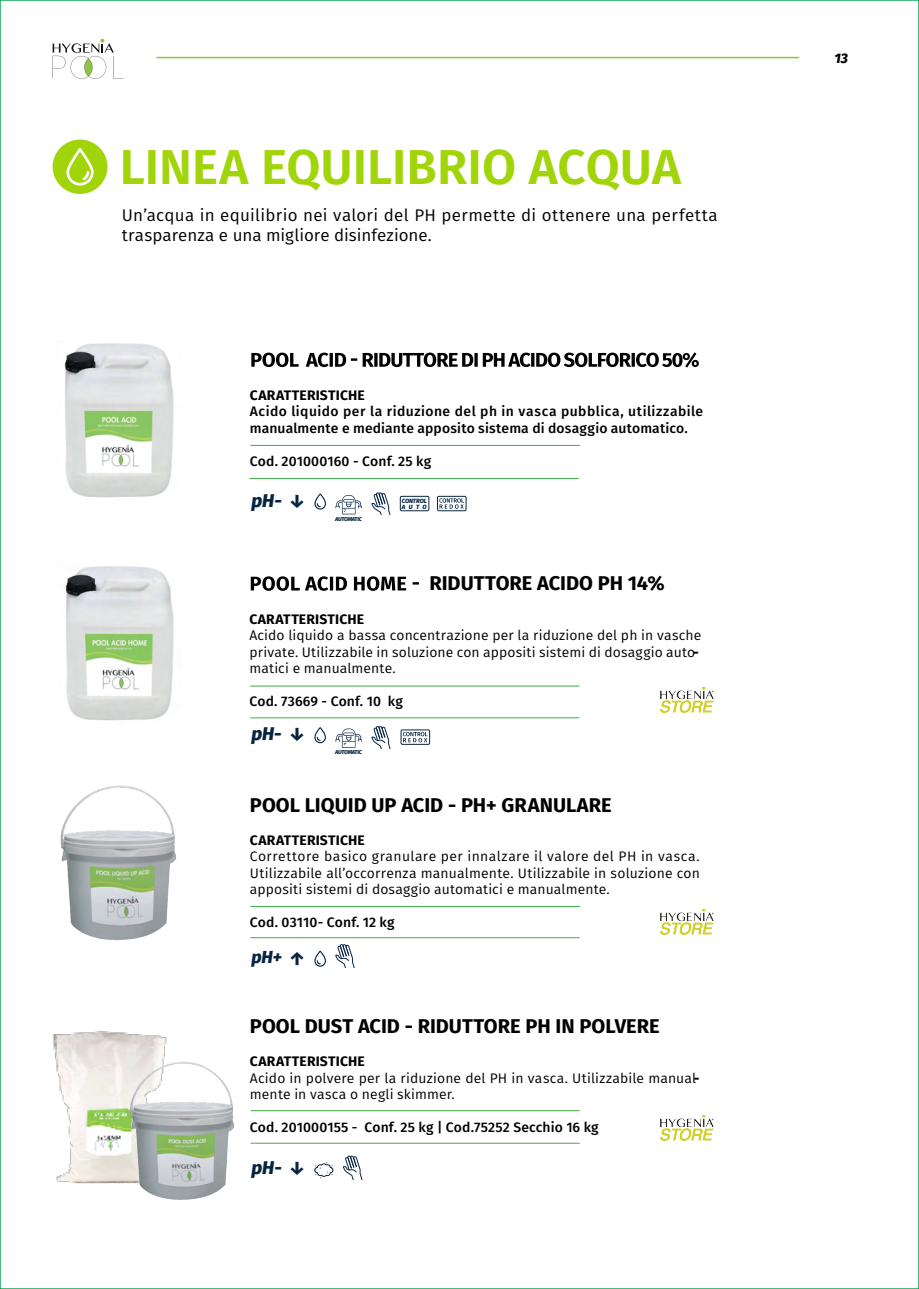
<style>
.page{position:relative;width:919px;height:1289px;background:#fff}
.page>*{position:absolute;margin:0;border:0;box-sizing:border-box;transform-origin:0 0}
.t1{font:600 48.9px "Fira Sans";color:#a2d40a}
.t2{font:700 19.95px "Fira Sans";color:#000}
.t3{font:italic 800 18.45px "Fira Sans";color:#072541}
.t4{font:italic 800 18.3px "Fira Sans";color:#072541}
.t5{font:italic 800 17.4px "Fira Sans";color:#072541}
.t6{font:16.8px/20.2px "Fira Sans";letter-spacing:.015em;color:#000}
.t7{font:13.8px/16.5px "Fira Sans";letter-spacing:.01em;color:#000}
.t8{font:500 13.8px/16.5px "Fira Sans";letter-spacing:.015em;color:#000}
.t9{font:700 13.8px "Fira Sans";letter-spacing:.01em;color:#000}
.t10{font:italic 800 13.8px "Fira Sans";color:#000}
.t11{font:italic 800 6.15px/6.1px "Fira Sans";letter-spacing:-.03em;color:#072541}
.t12{font:italic 800 5.7px "Fira Sans";letter-spacing:-.05em;color:#072541}
.s1{font-size:18.3px}
.s2{font-weight:700}
</style>
<div class="page">
<img style="left:53px;top:1031px;width:48px;height:153px">
<hr style="left:156px;top:57px;width:643px;height:1px;background:#8cc63e">
<svg style="left:53px;top:39px;width:71px;height:40px"></svg>
<div style="left:53px;top:139px;width:54px;height:55px;background:#a2d40a;border-radius:50%"></div>
<svg style="left:66px;top:148px;width:28px;height:37px"></svg>
<svg style="left:403px;top:732px;width:24px;height:10px"></svg>
<div style="left:400px;top:729px;width:30px;height:15px;border:1px solid #072541"></div>
<svg style="left:439px;top:498px;width:25px;height:11px"></svg>
<div style="left:437px;top:496px;width:29px;height:15px;border:1px solid #072541"></div>
<div style="left:400px;top:496px;width:29px;height:15px;border:1px solid #072541"></div>
<svg style="left:251px;top:352px;width:447px;height:15px"></svg>
<svg style="left:251px;top:576px;width:168px;height:15px"></svg>
<img style="left:64px;top:343px;width:110px;height:155px">
<img style="left:65px;top:566px;width:109px;height:155px">
<hr style="left:250px;top:445px;width:329px;height:1px;background:#40ae49">
<hr style="left:249px;top:478px;width:329px;height:1px;background:#40ae49">
<hr style="left:250px;top:906px;width:329px;height:1px;background:#40ae49">
<hr style="left:250px;top:937px;width:329px;height:1px;background:#40ae49">
<hr style="left:250px;top:1110px;width:329px;height:1px;background:#40ae49">
<hr style="left:250px;top:1142px;width:329px;height:1px;background:#40ae49">
<hr style="left:250px;top:685px;width:329px;height:1px;background:#40ae49">
<hr style="left:250px;top:717px;width:329px;height:1px;background:#40ae49">
<svg style="left:314px;top:1162px;width:19px;height:17px"></svg>
<svg style="left:335px;top:728px;width:27px;height:19px"></svg>
<svg style="left:335px;top:495px;width:27px;height:19px"></svg>
<img style="left:660px;top:687px;width:53px;height:25px">
<img style="left:660px;top:909px;width:53px;height:25px">
<img style="left:660px;top:1115px;width:53px;height:25px">
<img style="left:60px;top:785px;width:116px;height:156px">
<img style="left:101px;top:1031px;width:134px;height:169px">
<svg style="left:314px;top:493px;width:12px;height:16px"></svg>
<svg style="left:314px;top:727px;width:12px;height:16px"></svg>
<svg style="left:314px;top:950px;width:12px;height:16px"></svg>
<svg style="left:371px;top:492px;width:20px;height:22px"></svg>
<svg style="left:371px;top:726px;width:20px;height:22px"></svg>
<svg style="left:335px;top:944px;width:20px;height:23px"></svg>
<svg style="left:342px;top:1155px;width:21px;height:24px"></svg>
<h1 class="t1" style="left:120px;top:126px;width:563px">LINEA EQUILIBRIO ACQUA</h1>
<p class="t6" style="left:122px;top:204px;width:597px">Un’acqua in equilibrio nei valori del PH permette di ottenere una perfetta trasparenza e una migliore disinfezione.</p>
<p class="t9" style="left:250px;top:383px;width:116px">CARATTERISTICHE</p>
<p class="t8" style="left:250px;top:402px;width:455px">Acido liquido per la riduzione del ph in vasca pubblica, utilizzabile manualmente e mediante apposito sistema di dosaggio automatico.</p>
<p class="t8" style="left:250px;top:452px;width:183px">Cod. 201000160 - Conf. 25 kg</p>
<h3 class="t3" style="left:251px;top:484px;width:56px">pH- <span class="s1">↓</span></h3>
<p class="t12" style="left:335px;top:513px;width:28px">AUTOMATIC</p>
<p class="t11" style="left:402px;top:497px;width:27px">CONTROL<br>AUTO</p>
<h2 class="t2" style="left:429px;top:566px;width:237px">RIDUTTORE ACIDO PH 14%</h2>
<p class="t9" style="left:249px;top:607px;width:116px">CARATTERISTICHE</p>
<p class="t7" style="left:249px;top:626px;width:453px">Acido liquido a bassa concentrazione per la riduzione del ph in vasche private. Utilizzabile in soluzione con appositi sistemi di dosaggio auto&shy;matici e manualmente.</p>
<p class="t8" style="left:249px;top:692px;width:155px">Cod. 73669 - Conf. 10 kg</p>
<h3 class="t3" style="left:251px;top:717px;width:56px">pH- <span class="s1">↓</span></h3>
<p class="t12" style="left:335px;top:747px;width:28px">AUTOMATIC</p>
<h2 class="t2" style="left:250px;top:787px;width:363px">POOL LIQUID UP ACID - PH+ GRANULARE</h2>
<p class="t9" style="left:250px;top:828px;width:116px">CARATTERISTICHE</p>
<p class="t7" style="left:250px;top:847px;width:451px;text-align:justify">Correttore basico granulare per innalzare il valore del PH in vasca.<br>Utilizzabile all’occorrenza manualmente. Utilizzabile in soluzione con appositi sistemi di dosaggio automatici e manualmente.</p>
<p class="t8" style="left:250px;top:913px;width:146px">Cod. 03110- Conf. 12 kg</p>
<p class="t5" style="left:251px;top:941px;width:32px">pH+</p>
<h3 class="t4" style="left:305px;top:975px;width:18px;rotate:-180deg">↓</h3>
<h2 class="t2" style="left:250px;top:1009px;width:411px">POOL DUST ACID - RIDUTTORE PH IN POLVERE</h2>
<p class="t7" style="left:250px;top:1052px;width:451px"><span class="s2">CARATTERISTICHE<br></span>Acido in polvere per la riduzione del PH in vasca. Utilizzabile manual&shy;mente in vasca o negli skimmer.</p>
<p class="t8" style="left:250px;top:1118px;width:350px">Cod. 201000155 - Conf. 25 kg | Cod.75252 Secchio 16 kg</p>
<h3 class="t3" style="left:251px;top:1151px;width:56px">pH- <span class="s1">↓</span></h3>
<p class="t10" style="left:834px;top:46px;width:15px">13</p>
</div>
